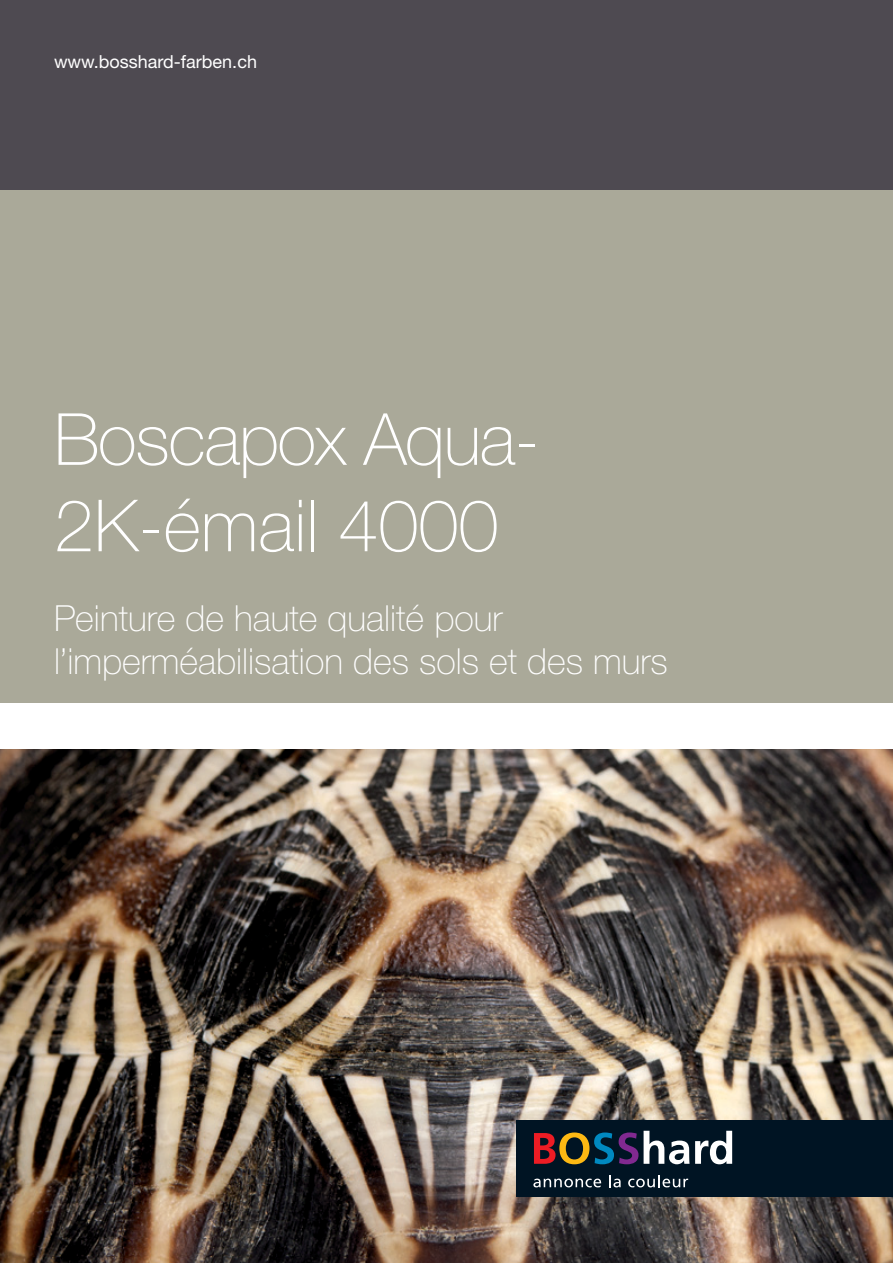
<style>
.page{position:relative;width:893px;height:1263px;background:#fff}
.page>*{position:absolute;margin:0;border:0;box-sizing:border-box;transform-origin:0 0}
.t1{font:100 72px/86.4px "Helvetica Neue";letter-spacing:-.02em;color:#fff}
.t2{font:100 36px/43.2px "Helvetica Neue";color:#fff}
.t3{font:18px "Helvetica Neue";color:#fff}
</style>
<div class="page">
<img style="left:0;top:749px;width:893px;height:514px">
<div style="left:0;top:190px;width:893px;height:513px;background:#aaa999"></div>
<div style="left:0;top:0;width:893px;height:190px;background:#4e4a51"></div>
<div style="left:517px;top:1120px;width:376px;height:76px;background:#001423"></div>
<svg style="left:534px;top:1132px;width:104px;height:32px"></svg>
<svg style="left:644px;top:1131px;width:45px;height:33px"></svg>
<svg style="left:695px;top:1131px;width:37px;height:33px"></svg>
<svg style="left:533px;top:1178px;width:68px;height:9px"></svg>
<svg style="left:609px;top:1175px;width:12px;height:12px"></svg>
<svg style="left:628px;top:1175px;width:60px;height:12px"></svg>
<p class="t3" style="left:54px;top:51px;width:204px">www.bosshard-farben.ch</p>
<h1 class="t1" style="left:54px;top:396px;width:487px">Boscapox Aqua-<br>2K-émail 4000</h1>
<p class="t2" style="left:54px;top:596px;width:615px">Peinture de haute qualité pour l’imperméabilisation des sols et des murs</p>
</div>
